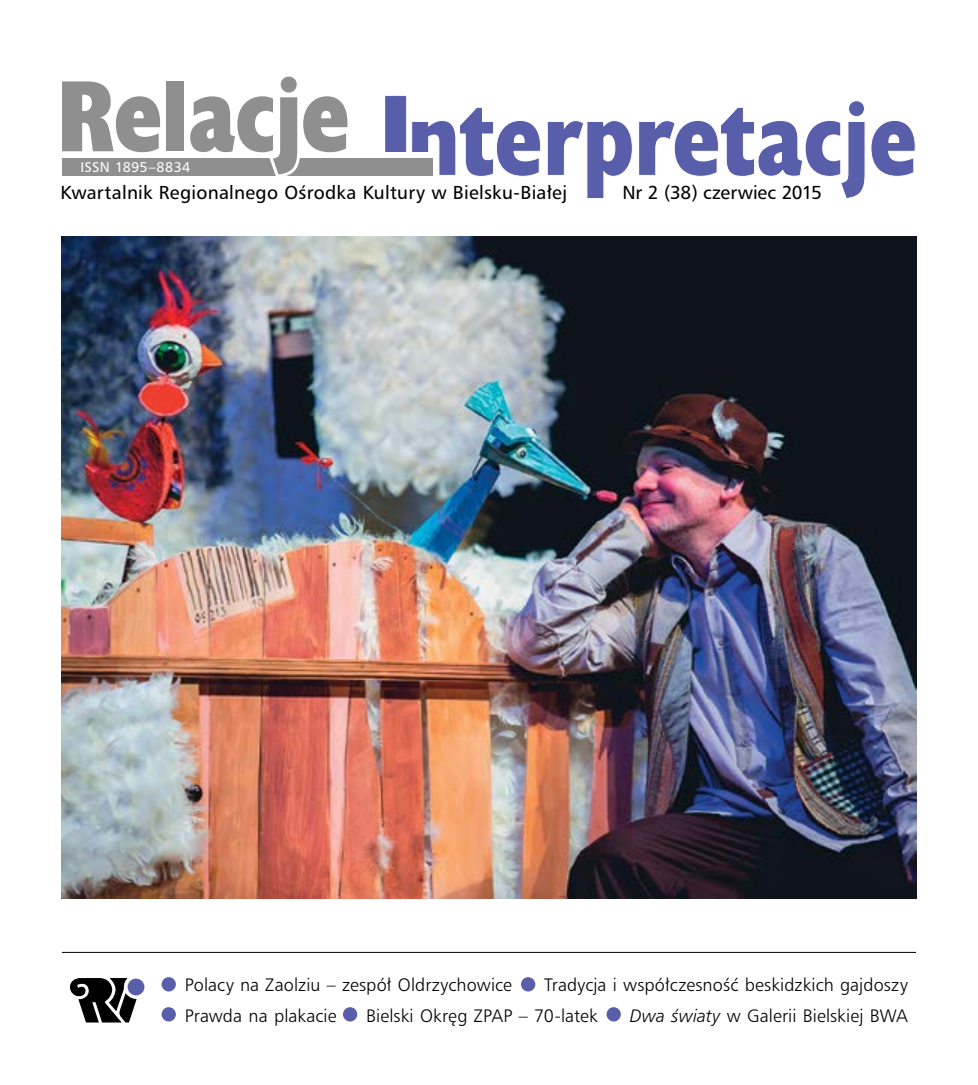
<style>
.page{position:relative;width:978px;height:1085px;background:#fff}
.page>*{position:absolute;margin:0;border:0;box-sizing:border-box;transform-origin:0 0}
.t1{font:93px "Humanst 521 X Bd Cn PL";letter-spacing:-.015em;color:#585eaa}
.t2{font:93px "Humanst 521 X Bd Cn PL";letter-spacing:-.015em;color:#8f8f8f}
.t3{font:18px "Humnst 777 PL";letter-spacing:.01em;color:#000}
.t4{font:17.25px "Humnst 777 Lt PL";letter-spacing:.005em;color:#000}
.t5{font:13.5px "Humnst 777 PL";letter-spacing:.02em;color:#fff}
.s1{font-style:italic}
</style>
<div class="page">
<img style="left:62px;top:236px;width:854px;height:662px">
<div style="left:386px;top:96px;width:20px;height:59px;background:#585eaa"></div>
<div style="left:63px;top:152px;width:371px;height:23px;background:#fff"></div>
<hr style="left:62px;top:951px;width:854px;height:1px;background:#000">
<div style="left:128px;top:979px;width:16px;height:15px;background:#585eaa;border-radius:50%"></div>
<div style="left:128px;top:978px;width:16px;height:17px;border:2px solid #585eaa;border-radius:50%"></div>
<svg style="left:70px;top:978px;width:67px;height:44px"></svg>
<div style="left:162px;top:977px;width:14px;height:14px;background:#585eaa;border-radius:50%"></div>
<div style="left:521px;top:977px;width:14px;height:14px;background:#585eaa;border-radius:50%"></div>
<div style="left:162px;top:1007px;width:14px;height:14px;background:#585eaa;border-radius:50%"></div>
<div style="left:343px;top:1007px;width:14px;height:14px;background:#585eaa;border-radius:50%"></div>
<div style="left:607px;top:1007px;width:14px;height:14px;background:#585eaa;border-radius:50%"></div>
<div style="left:62px;top:158px;width:371px;height:17px;background:#8f8f8f"></div>
<svg style="left:184px;top:158px;width:169px;height:18px"></svg>
<h1 class="t2" style="left:56px;top:53px;width:295px">Relacje</h1>
<h1 class="t1" style="left:407px;top:77px;width:512px">n-ter-pre-ta-cje</h1>
<p class="t5" style="left:81px;top:158px;width:111px">ISSN 1895–8834</p>
<p class="t3" style="left:622px;top:180px;width:201px">Nr 2 (38) czerwiec 2015</p>
<p class="t3" style="left:60px;top:180px;width:508px">Kwartalnik Regionalnego Ośrodka Kultury w Bielsku-Białej</p>
<p class="t4" style="left:185px;top:973px;width:329px">Polacy na Zaolziu – zespół Oldrzychowice</p>
<p class="t4" style="left:544px;top:973px;width:365px">Tradycja i współczesność beskidzkich gajdoszy</p>
<p class="t4" style="left:185px;top:1003px;width:153px">Prawda na plakacie</p>
<p class="t4" style="left:366px;top:1003px;width:233px">Bielski Okręg ZPAP – 70-latek</p>
<p class="t4" style="left:630px;top:1003px;width:280px"><span class="s1">Dwa światy</span> w Galerii Bielskiej BWA</p>
</div>
